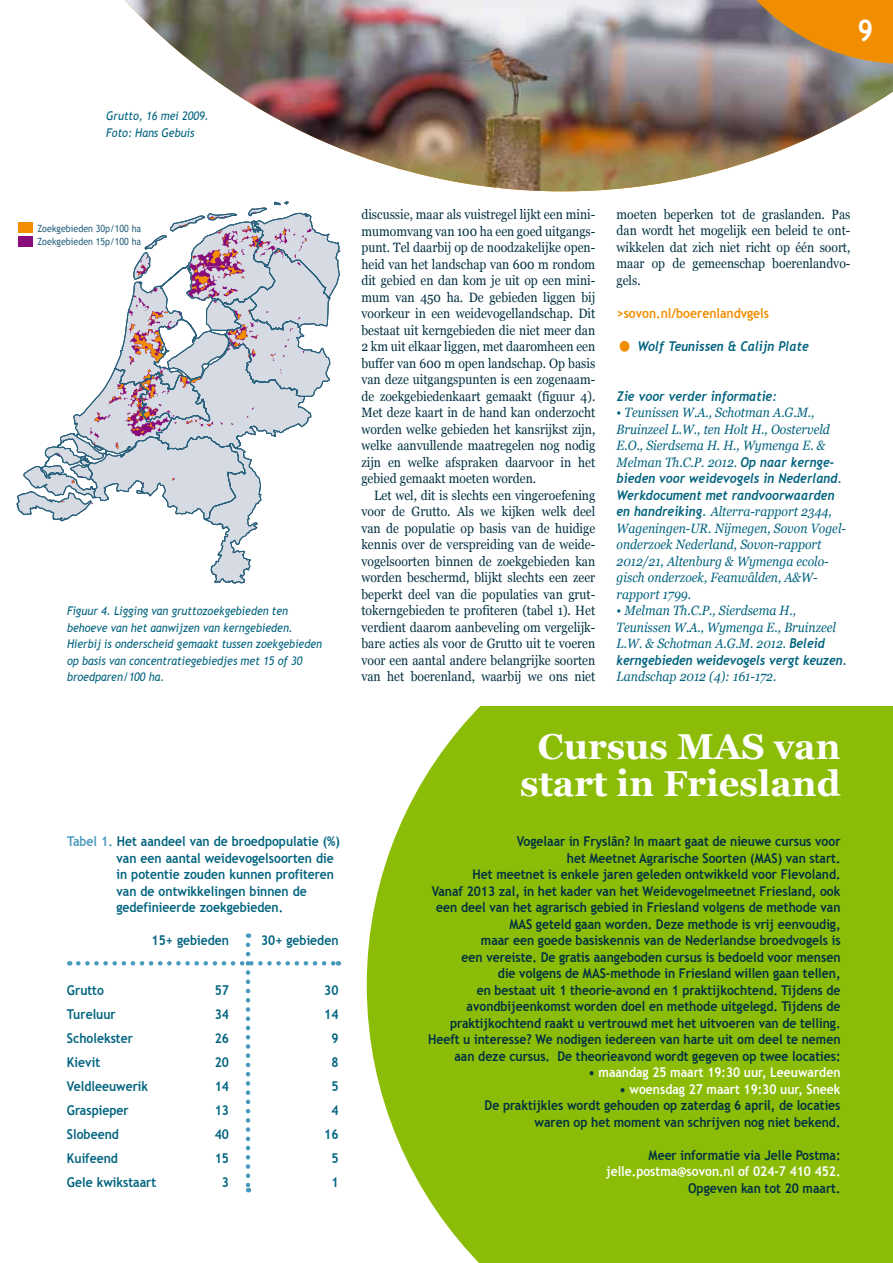
<style>
.page{position:relative;width:893px;height:1263px;background:#fff}
.page>*{position:absolute;margin:0;border:0;box-sizing:border-box;transform-origin:0 0}
.t1{font:700 36px/37.5px "Georgia";color:#fff;text-align:center}
.t2{font:700 30px "Trebuchet MS";color:#fff;scale:.9 1}
.t3{font:13.5px/16.5px "Georgia";color:#003041;text-align:justify;scale:.9 1}
.t4{font:700 13.5px/16.5px "Trebuchet MS";color:#003041;text-align:right;scale:.9 1}
.t5{font:italic 13.5px/16.5px "Georgia";color:#00637f;scale:.9 1}
.t6{font:700 13.5px/16.5px "Trebuchet MS";color:#00637f;scale:.9 1}
.t7{font:italic 700 13.5px/16.5px "Trebuchet";color:#00637f;scale:.9 1}
.t8{font:700 13.5px "Trebuchet MS";color:#fff;scale:.9 1}
.t9{font:700 13.5px "Trebuchet MS";color:#f18e00;scale:.9 1}
.t10{font:italic 12px/16.5px "Trebuchet MS";color:#00637f;scale:.9 1}
.t11{font:9.9px/13.6px "Trebuchet MS";letter-spacing:.005em;color:#28617d;scale:.9 1}
.s1{color:#489abd}
.s2{font-family:"Trebuchet MS";font-style:normal;font-size:34.5px;color:#f18e00}
.s3{font-family:"Trebuchet";font-weight:700}
.s4{color:#003041}
.s5{color:#fff}
</style>
<div class="page">
<div style="left:367px;top:706px;width:526px;height:557px;background:#8bbc08"></div>
<svg style="left:16px;top:202px;width:324px;height:381px"></svg>
<div style="left:18px;top:223px;width:15px;height:10px;background:#f18e00"></div>
<div style="left:18px;top:236px;width:15px;height:10px;background:#8a0c7a"></div>
<img style="left:125px;top:0;width:768px;height:191px">
<svg style="left:702px;top:0;width:191px;height:64px;background:#ba894b"></svg>
<svg style="left:78px;top:945px;width:261px;height:247px"></svg>
<p class="t10" style="left:106px;top:108px;width:115px">Grutto, 16 mei 2009.<br>Foto: Hans Gebuis</p>
<h2 class="t2" style="left:858px;top:11px;width:19px">9</h2>
<p class="t11" style="left:37px;top:221px;width:117px">Zoekgebieden 30p/100 ha<br>Zoekgebieden 15p/100 ha</p>
<p class="t10" style="left:67px;top:603px;width:285px">Figuur 4. Ligging van gruttozoekgebieden ten behoeve van het aanwijzen van kerngebieden.<br>Hierbij is onderscheid gemaakt tussen zoekgebieden op basis van concentratiegebiedjes met 15 of 30 broedparen/100 ha.</p>
<p class="t6" style="left:116px;top:833px;width:250px;text-indent:-49px"><span class="s1">Tabel 1.</span> Het aandeel van de broedpopulatie (%) van een aantal weidevogelsoorten die in potentie zouden kunnen profiteren van de ontwikkelingen binnen de gedefinieerde zoekgebieden.</p>
<p class="t6" style="left:152px;top:932px;width:87px">15+ gebieden</p>
<p class="t6" style="left:261px;top:932px;width:87px">30+ gebieden</p>
<p class="t6" style="left:67px;top:981px;width:43px">Grutto</p>
<p class="t6" style="left:215px;top:981px;width:17px">57</p>
<p class="t6" style="left:324px;top:981px;width:17px">30</p>
<p class="t6" style="left:67px;top:1005px;width:56px">Tureluur</p>
<p class="t6" style="left:215px;top:1005px;width:17px">34</p>
<p class="t6" style="left:324px;top:1005px;width:17px">14</p>
<p class="t6" style="left:67px;top:1029px;width:75px">Scholekster</p>
<p class="t6" style="left:215px;top:1029px;width:17px">26</p>
<p class="t6" style="left:331px;top:1029px;width:9px">9</p>
<p class="t6" style="left:67px;top:1053px;width:39px">Kievit</p>
<p class="t6" style="left:215px;top:1053px;width:17px">20</p>
<p class="t6" style="left:331px;top:1053px;width:9px">8</p>
<p class="t6" style="left:67px;top:1077px;width:92px">Veldleeuwerik</p>
<p class="t6" style="left:215px;top:1077px;width:17px">14</p>
<p class="t6" style="left:331px;top:1077px;width:9px">5</p>
<p class="t6" style="left:67px;top:1101px;width:70px">Graspieper</p>
<p class="t6" style="left:215px;top:1101px;width:17px">13</p>
<p class="t6" style="left:331px;top:1101px;width:9px">4</p>
<p class="t6" style="left:67px;top:1125px;width:59px">Slobeend</p>
<p class="t6" style="left:215px;top:1125px;width:17px">40</p>
<p class="t6" style="left:324px;top:1125px;width:17px">16</p>
<p class="t6" style="left:67px;top:1149px;width:58px">Kuifeend</p>
<p class="t6" style="left:215px;top:1149px;width:17px">15</p>
<p class="t6" style="left:331px;top:1149px;width:9px">5</p>
<p class="t6" style="left:67px;top:1173px;width:101px">Gele kwikstaart</p>
<p class="t6" style="left:222px;top:1173px;width:9px">3</p>
<p class="t6" style="left:331px;top:1173px;width:9px">1</p>
<p class="t3" style="left:361px;top:206px;width:261px">discussie, maar als vuistregel lijkt een mini&shy;mumomvang van 100 ha een goed uitgangs&shy;punt. Tel daarbij op de noodzakelijke open&shy;heid van het landschap van 600 m rondom dit gebied en dan kom je uit op een mini&shy;mum van 450 ha. De gebieden liggen bij voorkeur in een weidevogellandschap. Dit bestaat uit kerngebieden die niet meer dan 2 km uit elkaar liggen, met daaromheen een buffer van 600 m open landschap. Op basis van deze uitgangspunten is een zogenaam&shy;de zoekgebiedenkaart gemaakt (figuur 4).<br>Met deze kaart in de hand kan onderzocht worden welke gebieden het kansrijkst zijn, welke aanvullende maatregelen nog nodig zijn en welke afspraken daarvoor in het gebied gemaakt moeten worden.</p>
<p class="t3" style="left:361px;top:487px;width:261px;text-indent:13px">Let wel, dit is slechts een vingeroefening voor de Grutto. Als we kijken welk deel van de populatie op basis van de huidige kennis over de verspreiding van de weide&shy;vogelsoorten binnen de zoekgebieden kan worden beschermd, blijkt slechts een zeer beperkt deel van die populaties van grut&shy;tokerngebieden te profiteren (tabel 1). Het verdient daarom aanbeveling om vergelijk&shy;bare acties als voor de Grutto uit te voeren voor een aantal andere belangrijke soorten van het boerenland, waarbij we ons niet</p>
<p class="t3" style="left:617px;top:206px;width:261px">moeten beperken tot de graslanden. Pas dan wordt het mogelijk een beleid te ont&shy;wikkelen dat zich niet richt op één soort, maar op de gemeenschap boerenlandvo&shy;gels.</p>
<p class="t9" style="left:617px;top:305px;width:171px">&gt;sovon.nl/boerenlandvgels</p>
<p class="t7" style="left:617px;top:338px;width:215px"><span class="s2">•</span> Wolf Teunissen &amp; Calijn Plate</p>
<p class="t7" style="left:617px;top:388px;width:180px">Zie voor verder informatie:</p>
<p class="t5" style="left:617px;top:404px;width:243px">• Teunissen W.A., Schotman A.G.M., Bruinzeel L.W., ten Holt H., Oosterveld E.O., Sierdsema H. H., Wymenga E. &amp; Melman Th.C.P. 2012. <span class="s3">Op naar kernge-</span></p>
<p class="t7" style="left:617px;top:470px;width:252px">bieden voor weidevogels in Nederland.<br>Werkdocument met randvoorwaarden</p>
<p class="t5" style="left:617px;top:503px;width:256px"><span class="s3">en handreiking.</span> Alterra-rapport 2344, Wageningen-UR. Nijmegen, Sovon Vogel&shy;onderzoek Nederland, Sovon-rapport 2012/21, Altenburg &amp; Wymenga ecolo&shy;gisch onderzoek, Feanwâlden, A&amp;W&shy;rapport 1799.</p>
<p class="t5" style="left:617px;top:602px;width:245px">• Melman Th.C.P., Sierdsema H.,<br>Teunissen W.A., Wymenga E., Bruinzeel<br>L.W. &amp; Schotman A.G.M. 2012. <span class="s3">Beleid</span></p>
<p class="t7" style="left:617px;top:652px;width:257px">kerngebieden weidevogels vergt keuzen.</p>
<p class="t5" style="left:617px;top:668px;width:179px">Landschap 2012 (4): 161-172.</p>
<h1 class="t1" style="left:520px;top:727px;width:322px">Cursus MAS van start in Friesland</h1>
<p class="t4" style="left:428px;top:833px;width:460px">Vogelaar in Fryslân? In maart gaat de nieuwe cursus voor<br>het Meetnet Agrarische Soorten (MAS) van start.<br>Het meetnet is enkele jaren geleden ontwikkeld voor Flevoland.<br>Vanaf 2013 zal, in het kader van het Weidevogelmeetnet Friesland, ook een deel van het agrarisch gebied in Friesland volgens de methode van MAS geteld gaan worden. Deze methode is vrij eenvoudig,<br>maar een goede basiskennis van de Nederlandse broedvogels is<br>een vereiste. De gratis aangeboden cursus is bedoeld voor mensen<br>die volgens de MAS-methode in Friesland willen gaan tellen,<br>en bestaat uit 1 theorie-avond en 1 praktijkochtend. Tijdens de avondbijeenkomst worden doel en methode uitgelegd. Tijdens de praktijkochtend raakt u vertrouwd met het uitvoeren van de telling.<br>Heeft u interesse? We nodigen iedereen van harte uit om deel te nemen aan deze cursus. De theorieavond wordt gegeven op twee locaties:</p>
<p class="t8" style="left:588px;top:1064px;width:281px"><span class="s4">•</span> maandag 25 maart 19:30 uur, Leeuwarden</p>
<p class="t4" style="left:485px;top:1080px;width:397px">• <span class="s5">woensdag 27 maart 19:30 uur, Sneek<br></span>De praktijkles wordt gehouden op zaterdag 6 april, de locaties waren op het moment van schrijven nog niet bekend.</p>
<p class="t4" style="left:649px;top:1146px;width:215px">Meer informatie via Jelle Postma:</p>
<p class="t8" style="left:606px;top:1163px;width:262px">jelle.postma@sovon.nl of 024-7 410 452.</p>
<p class="t4" style="left:688px;top:1179px;width:171px">Opgeven kan tot 20 maart.</p>
</div>
